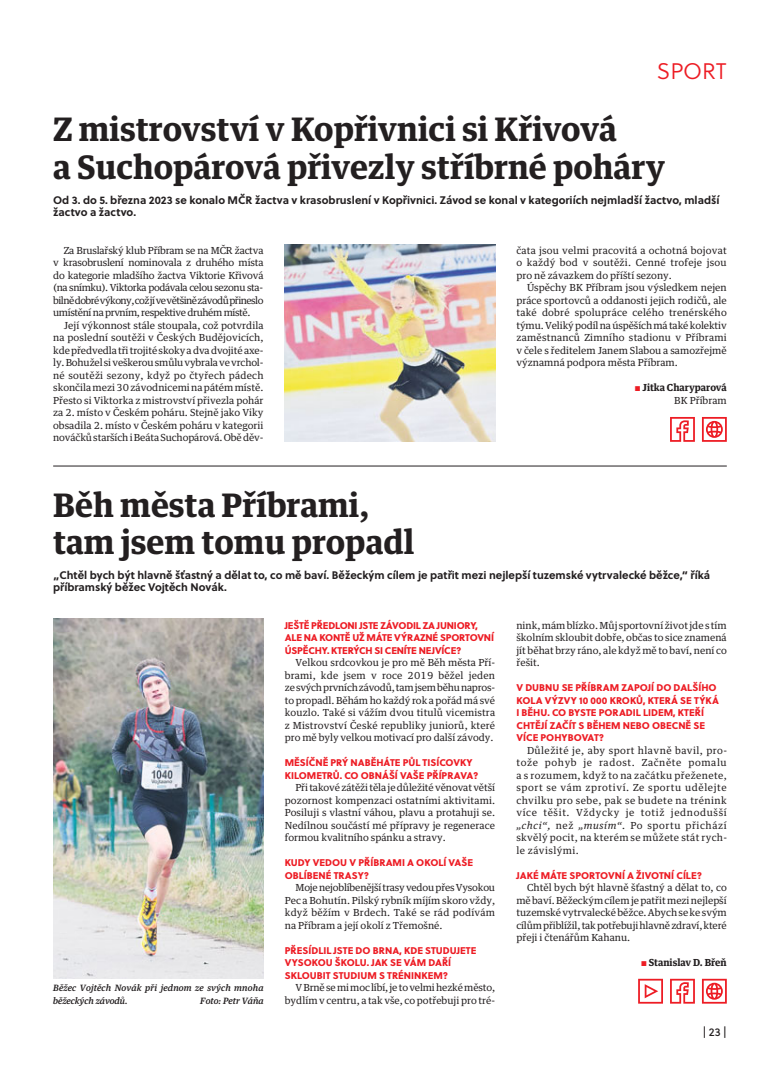
<style>
.page{position:relative;width:780px;height:1088px;background:#fff}
.page>*{position:absolute;margin:0;border:0;box-sizing:border-box;transform-origin:0 0}
.t1{font:700 32.5px/37.5px "Guardian Text Egyp";color:#231f20}
.t2{font:22.5px "Soleil Lt";letter-spacing:-.005em;color:#ed1c24}
.t3{font:11.25px "Soleil Bk";color:#231f20}
.t4{font:700 11px/12.5px "Soleil";color:#231f20}
.t5{font:9.75px/12.5px "Guardian Text Egyp";color:#231f20;text-align:justify}
.t6{font:9.75px/12.5px "Soleil Xb";color:#ed1c24}
.t7{font:9.75px/12.5px "Soleil Xb";letter-spacing:-.02em;color:#ed1c24}
.t8{font:700 9.75px/12.5px "Guardian Text Egyp";color:#231f20;text-align:right}
.t9{font:italic 500 8.75px/12.5px "Guardian Text Egyp";letter-spacing:.02em;color:#231f20}
.t10{font:italic 500 8.75px "Guardian Text Egyp";color:#231f20}
.s1{font-family:"Soleil Bk";font-weight:400;font-size:9.62px;color:#ed1c24}
.s2{font-weight:400}
.s3{font-style:italic}
</style>
<div class="page">
<img style="left:53px;top:619px;width:210px;height:359px">
<svg style="left:638px;top:979px;width:25px;height:24px"></svg>
<svg style="left:670px;top:979px;width:24px;height:24px"></svg>
<svg style="left:702px;top:979px;width:24px;height:24px"></svg>
<img style="left:285px;top:244px;width:210px;height:197px">
<svg style="left:670px;top:417px;width:24px;height:25px"></svg>
<svg style="left:702px;top:417px;width:24px;height:25px"></svg>
<hr style="left:53px;top:466px;width:673px;height:1px;background:#231f20">
<h2 class="t2" style="left:656px;top:58px;width:71px">SPORT</h2>
<h1 class="t1" style="left:53px;top:113px;width:613px">Z mistrovství v Kopřivnici si Křivová<br>a Suchopárová přivezly stříbrné poháry</h1>
<p class="t4" style="left:53px;top:194px;width:667px">Od 3. do 5. března 2023 se konalo MČR žactva v krasobruslení v Kopřivnici. Závod se konal v kategoriích nejmladší žactvo, mladší žactvo a žactvo.</p>
<p class="t5" style="left:53px;top:245px;width:212px;text-indent:11px">Za Bruslařský klub Příbram se na MČR žactva v krasobruslení nominovala z druhého místa do kategorie mladšího žactva Viktorie Křivová (na snímku). Viktorka podávala celou sezonu sta&shy;bilně dobré výkony, což jí ve většině závodů přineslo umístění na prvním, respektive druhém místě.</p>
<p class="t5" style="left:53px;top:320px;width:212px;text-indent:11px">Její výkonnost stále stoupala, což potvrdila na poslední soutěži v Českých Budějovicích, kde předvedla tři trojité skoky a dva dvojité axe&shy;ly. Bohužel si veškerou smůlu vybrala ve vrchol&shy;né soutěži sezony, když po čtyřech pádech skončila mezi 30 závodnicemi na pátém místě.<br>Přesto si Viktorka z mistrovství přivezla pohár za 2. místo v Českém poháru. Stejně jako Viky obsadila 2. místo v Českém poháru v kategorii nováčků starších i Beáta Suchopárová. Obě děv-</p>
<p class="t5" style="left:516px;top:245px;width:212px">čata jsou velmi pracovitá a ochotná bojovat o každý bod v soutěži. Cenné trofeje jsou pro ně závazkem do příští sezony.</p>
<p class="t5" style="left:516px;top:282px;width:212px;text-indent:11px">Úspěchy BK Příbram jsou výsledkem nejen práce sportovců a oddanosti jejich rodičů, ale také dobré spolupráce celého trenérského týmu. Veliký podíl na úspěších má také kolektiv zaměstnanců Zimního stadionu v Příbrami v čele s ředitelem Janem Slabou a samozřejmě významná podpora města Příbram.</p>
<p class="t8" style="left:634px;top:382px;width:93px"><span class="s1">S</span> Jitka Charyparová<br><span class="s2">BK Příbram</span></p>
<h1 class="t1" style="left:53px;top:488px;width:363px">Běh města Příbrami, tam jsem tomu propadl</h1>
<p class="t4" style="left:53px;top:569px;width:658px">„Chtěl bych být hlavně šťastný a dělat to, co mě baví. Běžeckým cílem je patřit mezi nejlepší tuzemské vytrvalecké běžce,“ říká příbramský běžec Vojtěch Novák.</p>
<p class="t9" style="left:53px;top:982px;width:212px">Běžec Vojtěch Novák při jednom ze svých mnoha běžeckých závodů.</p>
<p class="t10" style="left:200px;top:997px;width:65px">Foto: Petr Váňa</p>
<p class="t7" style="left:285px;top:619px;width:211px">JEŠTĚ PŘEDLONI JSTE ZÁVODIL ZA JUNIORY,<br>ALE NA KONTĚ UŽ MÁTE VÝRAZNÉ SPORTOVNÍ<br>ÚSPĚCHY. KTERÝCH SI CENÍTE NEJVÍCE?</p>
<p class="t5" style="left:285px;top:657px;width:212px;text-indent:11px">Velkou srdcovkou je pro mě Běh města Pří&shy;brami, kde jsem v roce 2019 běžel jeden ze svých prvních závodů, tam jsem běhu napros&shy;to propadl. Běhám ho každý rok a pořád má své kouzlo. Také si vážím dvou titulů vicemistra z Mistrovství České republiky juniorů, které pro mě byly velkou motivací pro další závody.</p>
<p class="t6" style="left:285px;top:756px;width:195px">MĚSÍČNĚ PRÝ NABĚHÁTE PŮL TISÍCOVKY<br>KILOMETRŮ. CO OBNÁŠÍ VAŠE PŘÍPRAVA?</p>
<p class="t5" style="left:285px;top:782px;width:212px;text-indent:11px">Při takové zátěži těla je důležité věnovat větší pozornost kompenzaci ostatními aktivitami.<br>Posiluji s vlastní váhou, plavu a protahuji se.<br>Nedílnou součástí mé přípravy je regenerace formou kvalitního spánku a stravy.</p>
<p class="t6" style="left:285px;top:856px;width:190px">KUDY VEDOU V PŘÍBRAMI A OKOLÍ VAŠE<br>OBLÍBENÉ TRASY?</p>
<p class="t5" style="left:285px;top:882px;width:212px;text-indent:11px">Moje nejoblíbenější trasy vedou přes Vysokou Pec a Bohutín. Pilský rybník míjím skoro vždy, když běžím v Brdech. Také se rád podívám na Příbram a její okolí z Třemošné.</p>
<p class="t6" style="left:285px;top:944px;width:193px">PŘESÍDLIL JSTE DO BRNA, KDE STUDUJETE<br>VYSOKOU ŠKOLU. JAK SE VÁM DAŘÍ<br>SKLOUBIT STUDIUM S TRÉNINKEM?</p>
<p class="t5" style="left:285px;top:982px;width:212px;text-align:right">V Brně se mi moc líbí, je to velmi hezké město, bydlím v centru, a tak vše, co potřebuji pro tré-</p>
<p class="t5" style="left:516px;top:620px;width:212px">nink, mám blízko. Můj sportovní život jde s tím školním skloubit dobře, občas to sice znamená jít běhat brzy ráno, ale když mě to baví, není co řešit.</p>
<p class="t6" style="left:516px;top:681px;width:204px">V DUBNU SE PŘÍBRAM ZAPOJÍ DO DALŠÍHO<br>KOLA VÝZVY 10 000 KROKŮ, KTERÁ SE TÝKÁ<br>I BĚHU. CO BYSTE PORADIL LIDEM, KTEŘÍ<br>CHTĚJÍ ZAČÍT S BĚHEM NEBO OBECNĚ SE<br>VÍCE POHYBOVAT?</p>
<p class="t5" style="left:516px;top:745px;width:212px;text-indent:11px">Důležité je, aby sport hlavně bavil, pro&shy;tože pohyb je radost. Začněte pomalu a s rozumem, když to na začátku přeženete, sport se vám zprotiví. Ze sportu udělejte chvilku pro sebe, pak se budete na trénink více těšit. Vždycky je totiž jednodušší <span class="s3">„chci“,</span> než <span class="s3">„musím“.</span> Po sportu přichází skvělý pocit, na kterém se můžete stát rych&shy;le závislými.</p>
<p class="t6" style="left:516px;top:869px;width:187px">JAKÉ MÁTE SPORTOVNÍ A ŽIVOTNÍ CÍLE?</p>
<p class="t5" style="left:516px;top:882px;width:212px;text-indent:11px">Chtěl bych být hlavně šťastný a dělat to, co mě baví. Běžeckým cílem je patřit mezi nejlepší tuzemské vytrvalecké běžce. Abych se ke svým cílům přiblížil, tak potřebuji hlavně zdraví, které přeji i čtenářům Kahanu.</p>
<p class="t8" style="left:641px;top:957px;width:87px"><span class="s1">S</span> Stanislav D. Břeň</p>
<p class="t3" style="left:702px;top:1026px;width:26px">| 23|</p>
</div>
